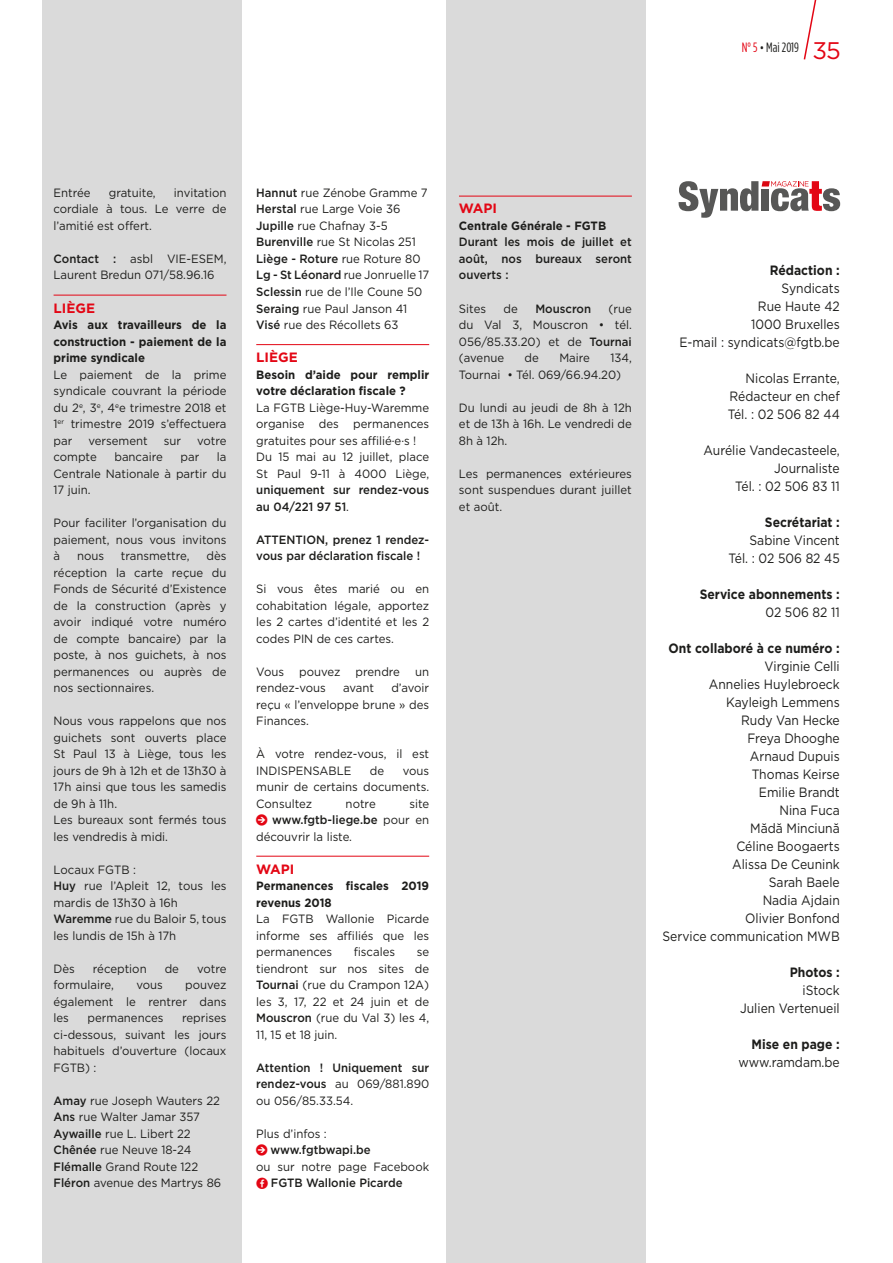
<style>
.page{position:relative;width:893px;height:1263px;background:#fff}
.page>*{position:absolute;margin:0;border:0;box-sizing:border-box;transform-origin:0 0}
.t1{font:13.5px/18px "Gotham";color:#1d1d1b;text-align:right;scale:.9 1}
.t2{font:700 13.5px "Gotham";color:#1d1d1b;scale:.9 1}
.t3{font:700 13.5px "Gotham";color:#e30614}
.t4{font:13.5px "Gotham Condensed";color:#1d1d1b}
.t5{font:12px/16.5px "Gotham";color:#1d1d1b;text-align:justify;scale:.95 1}
.t6{font:500 12px/16.5px "Gotham";color:#1d1d1b;scale:.95 1}
.t7{font:700 12px/16.5px "Gotham";color:#1d1d1b;scale:.95 1}
.s1{color:#e30614}
.s2{font-size:12.15px}
.s3{font-family:"Gotham";font-size:24px;color:#e30614}
.s4{font-weight:500}
.s5{font-weight:400}
.s6{font-family:"Arrowstfb";color:#e30614}
.s7{font-family:"Social Shapes";font-size:16.5px;color:#e30614}
</style>
<div class="page">
<div style="left:42px;top:0;width:199px;height:1263px;background:#dadada"></div>
<div style="left:446px;top:0;width:200px;height:1263px;background:#dadada"></div>
<hr style="left:54px;top:295px;width:172px;height:1px;background:#e30614">
<hr style="left:256px;top:344px;width:173px;height:1px;background:#e30614">
<hr style="left:256px;top:856px;width:173px;height:1px;background:#e30614">
<hr style="left:459px;top:196px;width:173px;height:1px;background:#e30614">
<svg style="left:679px;top:181px;width:161px;height:37px"></svg>
<svg style="left:803px;top:0;width:14px;height:60px"></svg>
<p class="t4" style="left:742px;top:40px;width:101px"><span class="s1">N° 5</span> <span class="s2">•</span> Mai 2019 <span class="s3">35</span></p>
<p class="t5" style="left:54px;top:184px;width:41px">Entrée</p>
<p class="t5" style="left:109px;top:184px;width:51px">gratuite,</p>
<p class="t5" style="left:54px;top:184px;width:184px;text-indent:120px">invitation cordiale à tous. Le verre de l’amitié est offert.</p>
<p class="t5" style="left:54px;top:250px;width:184px"><span class="s4">Contact :</span> asbl VIE-ESEM,<br>Laurent Bredun 071/58.96.16</p>
<p class="t3" style="left:54px;top:299px;width:43px">LIÈGE</p>
<p class="t7" style="left:54px;top:316px;width:184px;text-align:justify">Avis aux travailleurs de la construction - paiement de la prime syndicale</p>
<p class="t5" style="left:54px;top:366px;width:184px">Le paiement de la prime syndicale couvrant la période du 2<sup>e</sup>, 3<sup>e</sup>, 4<sup>e</sup>e trimestre 2018 et 1<sup>er</sup> trimestre 2019 s’effectuera par</p>
<p class="t5" style="left:88px;top:432px;width:64px">versement</p>
<p class="t5" style="left:164px;top:432px;width:20px">sur</p>
<p class="t5" style="left:197px;top:432px;width:32px">votre</p>
<p class="t5" style="left:54px;top:448px;width:47px">compte</p>
<p class="t5" style="left:114px;top:448px;width:52px">bancaire</p>
<p class="t5" style="left:180px;top:448px;width:21px">par</p>
<p class="t5" style="left:54px;top:448px;width:184px;text-indent:163px">la Centrale Nationale à partir du 17 juin.</p>
<p class="t5" style="left:54px;top:514px;width:184px">Pour faciliter l’organisation du paiement, nous vous invitons à</p>
<p class="t5" style="left:54px;top:547px;width:184px;text-indent:153px">dès réception la carte reçue du Fonds de Sécurité d’Existence de la construction (après y avoir indiqué votre numéro de compte bancaire) par la poste, à nos guichets, à nos permanences ou auprès de nos sectionnaires.</p>
<p class="t5" style="left:54px;top:712px;width:184px;text-align:left">Nous vous rappelons que nos guichets sont ouverts place<br>St Paul 13 à Liège, tous les jours de 9h à 12h et de 13h30 à<br>17h ainsi que tous les samedis de 9h à 11h.<br>Les bureaux sont fermés tous les vendredis à midi.</p>
<p class="t5" style="left:54px;top:861px;width:184px;text-align:left">Locaux FGTB :<br><span class="s4">Huy</span> rue l’Apleit 12, tous les mardis de 13h30 à 16h<br><span class="s4">Waremme</span> rue du Baloir 5, tous les lundis de 15h à 17h</p>
<p class="t5" style="left:54px;top:960px;width:24px">Dès</p>
<p class="t5" style="left:93px;top:960px;width:58px">réception</p>
<p class="t5" style="left:165px;top:960px;width:17px">de</p>
<p class="t5" style="left:197px;top:960px;width:32px">votre</p>
<p class="t5" style="left:54px;top:976px;width:65px">formulaire,</p>
<p class="t5" style="left:136px;top:976px;width:29px">vous</p>
<p class="t5" style="left:77px;top:547px;width:30px">nous</p>
<p class="t5" style="left:121px;top:547px;width:74px">transmettre,</p>
<p class="t5" style="left:54px;top:976px;width:184px;text-indent:132px">pouvez également le rentrer dans les</p>
<p class="t5" style="left:54px;top:1009px;width:184px;text-indent:129px">reprises ci-dessous, suivant les jours habituels d’ouverture (locaux FGTB) :</p>
<p class="t5" style="left:54px;top:1092px;width:178px;text-align:left"><span class="s4">Amay</span> rue Joseph Wauters 22<br><span class="s4">Ans</span> rue Walter Jamar 357<br><span class="s4">Aywaille</span> rue L. Libert 22<br><span class="s4">Chênée</span> rue Neuve 18-24<br><span class="s4">Flémalle</span> Grand Route 122<br><span class="s4">Fléron</span> avenue des Martrys 86</p>
<p class="t5" style="left:88px;top:1009px;width:81px">permanences</p>
<p class="t5" style="left:256px;top:184px;width:184px;text-align:left"><span class="s4">Hannut</span> rue Zénobe Gramme 7<br><span class="s4">Herstal</span> rue Large Voie 36<br><span class="s4">Jupille</span> rue Chafnay 3-5<br><span class="s4">Burenville</span> rue St Nicolas 251<br><span class="s4">Liège - Roture</span> rue Roture 80<br><span class="s4">Lg - St Léonard</span> rue Jonruelle 17<br><span class="s4">Sclessin</span> rue de l’Ile Coune 50<br><span class="s4">Seraing</span> rue Paul Janson 41<br><span class="s4">Visé</span> rue des Récollets 63</p>
<p class="t3" style="left:256px;top:348px;width:43px">LIÈGE</p>
<p class="t7" style="left:256px;top:366px;width:184px">Besoin d’aide pour remplir votre déclaration fiscale ?</p>
<p class="t5" style="left:256px;top:399px;width:184px;text-align:left">La FGTB Liège-Huy-Waremme organise des permanences gratuites pour ses affilié·e·s !<br>Du 15 mai au 12 juillet, place<br>St Paul 9-11 à 4000 Liège,</p>
<p class="t6" style="left:256px;top:481px;width:184px">uniquement sur rendez-vous au 04/221 97 51<span class="s5">.</span></p>
<p class="t6" style="left:256px;top:531px;width:184px">ATTENTION, prenez 1 rendez&shy;vous par déclaration fiscale !</p>
<p class="t5" style="left:256px;top:580px;width:184px">Si vous êtes marié ou en cohabitation légale, apportez les 2 cartes d’identité et les 2 codes PIN de ces cartes.</p>
<p class="t5" style="left:256px;top:663px;width:31px">Vous</p>
<p class="t5" style="left:299px;top:663px;width:45px">pouvez</p>
<p class="t5" style="left:356px;top:663px;width:48px">prendre</p>
<p class="t5" style="left:415px;top:663px;width:16px">un</p>
<p class="t5" style="left:256px;top:679px;width:75px">rendez-vous</p>
<p class="t5" style="left:343px;top:679px;width:34px">avant</p>
<p class="t5" style="left:256px;top:679px;width:184px;text-indent:135px">d’avoir reçu « l’enveloppe brune » des Finances.</p>
<p class="t5" style="left:256px;top:745px;width:184px">À votre rendez-vous, il est<br>INDISPENSABLE</p>
<p class="t5" style="left:370px;top:762px;width:17px">de</p>
<p class="t5" style="left:256px;top:762px;width:184px;text-indent:147px">vous munir de certains documents.<br>Consultez</p>
<p class="t5" style="left:256px;top:795px;width:184px;text-indent:153px">site <span class="s6">J</span> <span class="s4">www.fgtb-liege.be</span> pour en découvrir la liste.</p>
<p class="t3" style="left:256px;top:860px;width:40px">WAPI</p>
<p class="t7" style="left:256px;top:877px;width:184px">Permanences fiscales 2019 revenus 2018</p>
<p class="t5" style="left:256px;top:910px;width:184px">La FGTB Wallonie Picarde informe ses affiliés que les permanences</p>
<p class="t5" style="left:346px;top:795px;width:33px">notre</p>
<p class="t5" style="left:354px;top:943px;width:45px">fiscales</p>
<p class="t5" style="left:256px;top:943px;width:184px;text-indent:160px">se tiendront sur nos sites de <span class="s4">Tournai</span> (rue du Crampon 12A) les 3, 17, 22 et 24 juin et de <span class="s4">Mouscron</span> (rue du Val 3) les 4, 11, 15 et 18 juin.</p>
<p class="t6" style="left:256px;top:1059px;width:184px;text-align:justify">Attention ! Uniquement sur rendez-vous <span class="s5">au 069/881.890 ou 056/85.33.54.</span></p>
<p class="t5" style="left:256px;top:1125px;width:184px;text-align:left">Plus d’infos :<br><span class="s6">J</span> <span class="s4">www.fgtbwapi.be<br></span>ou sur notre page Facebook <span class="s7">!</span> <span class="s4">FGTB Wallonie Picarde</span></p>
<p class="t3" style="left:459px;top:200px;width:40px">WAPI</p>
<p class="t7" style="left:459px;top:217px;width:157px">Centrale Générale - FGTB</p>
<p class="t6" style="left:459px;top:234px;width:184px;text-align:justify">Durant les mois de juillet et août, nos bureaux seront ouverts :</p>
<p class="t5" style="left:459px;top:300px;width:30px">Sites</p>
<p class="t5" style="left:504px;top:300px;width:17px">de</p>
<p class="t6" style="left:535px;top:300px;width:60px">Mouscron</p>
<p class="t5" style="left:459px;top:300px;width:184px;text-indent:150px">(rue du Val 3, Mouscron • tél.<br>056/85.33.20) et de <span class="s4">Tournai </span>(avenue</p>
<p class="t5" style="left:525px;top:349px;width:17px">de</p>
<p class="t5" style="left:559px;top:349px;width:34px">Maire</p>
<p class="t5" style="left:459px;top:349px;width:184px;text-indent:151px">134,<br>Tournai • Tél. 069/66.94.20)</p>
<p class="t5" style="left:459px;top:399px;width:184px">Du lundi au jeudi de 8h à 12h et de 13h à 16h. Le vendredi de 8h à 12h.</p>
<p class="t5" style="left:459px;top:465px;width:184px">Les permanences extérieures sont suspendues durant juillet et août.</p>
<p class="t2" style="left:770px;top:261px;width:79px">Rédaction :</p>
<p class="t1" style="left:679px;top:279px;width:180px">Syndicats<br>Rue Haute 42<br>1000 Bruxelles<br>E-mail : syndicats@fgtb.be</p>
<p class="t1" style="left:728px;top:369px;width:126px;text-align:justify;text-indent:18px">Nicolas Errante, Rédacteur en chef Tél. : 02 506 82 44</p>
<p class="t1" style="left:703px;top:441px;width:153px">Aurélie Vandecasteele,<br>Journaliste<br>Tél. : 02 506 83 11</p>
<p class="t2" style="left:765px;top:513px;width:85px">Secrétariat :</p>
<p class="t1" style="left:728px;top:531px;width:125px">Sabine Vincent<br>Tél. : 02 506 82 45</p>
<p class="t2" style="left:700px;top:585px;width:157px">Service abonnements :</p>
<p class="t1" style="left:765px;top:603px;width:84px">02 506 82 11</p>
<p class="t2" style="left:669px;top:639px;width:192px">Ont collaboré à ce numéro :</p>
<p class="t1" style="left:662px;top:657px;width:199px">Virginie Celli<br>Annelies Huylebroeck<br>Kayleigh Lemmens<br>Rudy Van Hecke<br>Freya Dhooghe<br>Arnaud Dupuis<br>Thomas Keirse<br>Emilie Brandt<br>Nina Fuca<br>Mădă Minciună<br>Céline Boogaerts<br>Alissa De Ceunink<br>Sarah Baele<br>Nadia Ajdain<br>Olivier Bonfond<br>Service communication MWB</p>
<p class="t2" style="left:790px;top:963px;width:57px">Photos :</p>
<p class="t1" style="left:740px;top:981px;width:112px">iStock<br>Julien Vertenueil</p>
<p class="t2" style="left:751px;top:1035px;width:100px">Mise en page :</p>
<p class="t1" style="left:738px;top:1053px;width:114px">www.ramdam.be</p>
</div>
